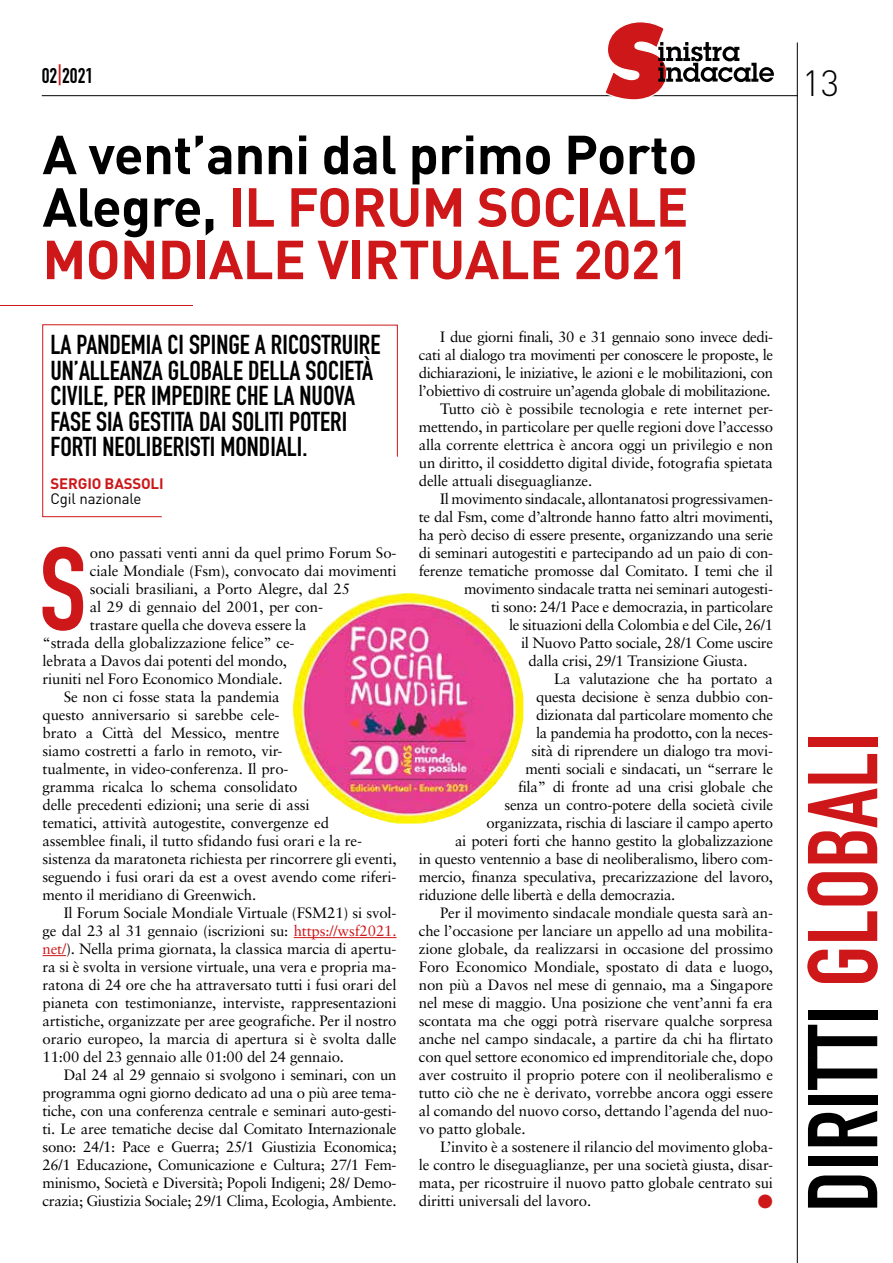
<style>
.page{position:relative;width:893px;height:1263px;background:#fff}
.page>*{position:absolute;margin:0;border:0;box-sizing:border-box;transform-origin:0 0}
.t1{font:116.1px "DIN Engschrift Std";color:#cd1719}
.t2{font:97.35px "DIN Engschrift Std";color:#000}
.t3{font:700 54px/52.5px "DIN";letter-spacing:-.01em;color:#cd1719}
.t4{font:300 36px "DIN";color:#000}
.t5{font:27px/25.5px "DIN Engschrift Std";color:#000}
.t6{font:21px "DIN Engschrift Std";color:#000}
.t7{font:15px "Sabon";letter-spacing:-.01em;color:#000}
.t8{font:15px "Sabon";letter-spacing:-.03em;color:#000}
.t9{font:700 15px "DIN";letter-spacing:-.01em;color:#cd1719}
.t10{font:15px "DIN";letter-spacing:-.01em;color:#000}
.t11{font:15px "Zapf Dingbats IT Cby BT";color:#cd1719}
.s1{color:#cd1719}
.s2{color:#000}
</style>
<div class="page">
<hr style="left:42px;top:95px;width:756px;height:1px;background:#000">
<svg style="left:603px;top:22px;width:171px;height:78px"></svg>
<hr style="left:797px;top:43px;width:1px;height:1220px;background:#000">
<hr style="left:294px;top:937px;width:103px;height:1px;background:#cd1719">
<svg style="left:43px;top:955px;width:23px;height:1px"></svg>
<hr style="left:0;top:305px;width:193px;height:1px;background:#cd1719">
<svg style="left:42px;top:324px;width:356px;height:193px"></svg>
<img style="left:293px;top:593px;width:230px;height:230px">
<h3 class="t6" style="left:42px;top:63px;width:53px">02<span class="s1">|</span>2021</h3>
<h3 class="t4" style="left:802px;top:61px;width:39px">13</h3>
<h3 class="t3" style="left:43px;top:126px;width:656px"><span class="s2">A vent’anni dal primo Porto<br>Alegre,</span> IL FORUM SOCIALE<br>MONDIALE VIRTUALE 2021</h3>
<h3 class="t5" style="left:50px;top:332px;width:331px">LA PANDEMIA CI SPINGE A RICOSTRUIRE UN’ALLEANZA GLOBALE DELLA SOCIETÀ CIVILE, PER IMPEDIRE CHE LA NUOVA FASE SIA GESTITA DAI SOLITI POTERI FORTI NEOLIBERISTI MONDIALI.</h3>
<p class="t9" style="left:50px;top:474px;width:115px">SERGIO BASSOLI</p>
<p class="t10" style="left:50px;top:489px;width:93px">Cgil nazionale</p>
<h1 class="t1" style="left:39px;top:521px;width:49px">S</h1>
<p class="t7" style="left:90px;top:544px;width:308px">ono passati venti anni da quel primo Forum So-</p>
<p class="t7" style="left:90px;top:562px;width:308px">ciale Mondiale (Fsm), convocato dai movimenti</p>
<p class="t7" style="left:90px;top:580px;width:262px">sociali brasiliani, a Porto Alegre, dal 25</p>
<p class="t7" style="left:90px;top:598px;width:235px">al 29 di gennaio del 2001, per con-</p>
<p class="t7" style="left:90px;top:616px;width:218px">trastare quella che doveva essere la</p>
<p class="t7" style="left:43px;top:634px;width:254px">“strada della globalizzazione felice” ce-</p>
<p class="t7" style="left:43px;top:652px;width:246px">lebrata a Davos dai potenti del mondo,</p>
<p class="t7" style="left:43px;top:670px;width:242px">riuniti nel Foro Economico Mondiale.</p>
<p class="t7" style="left:64px;top:688px;width:217px">Se non ci fosse stata la pandemia</p>
<p class="t7" style="left:43px;top:706px;width:238px">questo anniversario si sarebbe cele-</p>
<p class="t7" style="left:43px;top:724px;width:238px">brato a Città del Messico, mentre</p>
<p class="t7" style="left:43px;top:742px;width:241px">siamo costretti a farlo in remoto, vir-</p>
<p class="t7" style="left:43px;top:760px;width:247px">tualmente, in video-conferenza. Il pro-</p>
<p class="t7" style="left:43px;top:778px;width:257px">gramma ricalca lo schema consolidato</p>
<p class="t7" style="left:43px;top:796px;width:268px">delle precedenti edizioni; una serie di assi</p>
<p class="t7" style="left:43px;top:814px;width:288px">tematici, attività autogestite, convergenze ed</p>
<p class="t7" style="left:43px;top:832px;width:321px">assemblee finali, il tutto sfidando fusi orari e la re-</p>
<p class="t7" style="left:43px;top:850px;width:355px">sistenza da maratoneta richiesta per rincorrere gli eventi,</p>
<p class="t7" style="left:43px;top:868px;width:356px">seguendo i fusi orari da est a ovest avendo come riferi-</p>
<p class="t7" style="left:43px;top:886px;width:215px">mento il meridiano di Greenwich.</p>
<p class="t7" style="left:64px;top:904px;width:334px">Il Forum Sociale Mondiale Virtuale (FSM21) si svol-</p>
<p class="t7" style="left:43px;top:922px;width:356px">ge dal 23 al 31 gennaio (iscrizioni su: <span class="s1">https://wsf2021.</span></p>
<p class="t7" style="left:43px;top:940px;width:355px"><span class="s1">net/</span>). Nella prima giornata, la classica marcia di apertu-</p>
<p class="t7" style="left:43px;top:958px;width:356px">ra si è svolta in versione virtuale, una vera e propria ma-</p>
<p class="t7" style="left:43px;top:976px;width:356px">ratona di 24 ore che ha attraversato tutti i fusi orari del</p>
<p class="t7" style="left:43px;top:994px;width:356px">pianeta con testimonianze, interviste, rappresentazioni</p>
<p class="t7" style="left:43px;top:1012px;width:356px">artistiche, organizzate per aree geografiche. Per il nostro</p>
<p class="t7" style="left:43px;top:1030px;width:355px">orario europeo, la marcia di apertura si è svolta dalle</p>
<p class="t7" style="left:43px;top:1048px;width:303px">11:00 del 23 gennaio alle 01:00 del 24 gennaio.</p>
<p class="t7" style="left:64px;top:1066px;width:334px">Dal 24 al 29 gennaio si svolgono i seminari, con un</p>
<p class="t7" style="left:43px;top:1084px;width:356px">programma ogni giorno dedicato ad una o più aree tema-</p>
<p class="t7" style="left:43px;top:1102px;width:355px">tiche, con una conferenza centrale e seminari auto-gesti-</p>
<p class="t7" style="left:43px;top:1120px;width:356px">ti. Le aree tematiche decise dal Comitato Internazionale</p>
<p class="t7" style="left:43px;top:1138px;width:356px">sono: 24/1: Pace e Guerra; 25/1 Giustizia Economica;</p>
<p class="t7" style="left:43px;top:1156px;width:355px">26/1 Educazione, Comunicazione e Cultura; 27/1 Fem-</p>
<p class="t7" style="left:43px;top:1174px;width:355px">minismo, Società e Diversità; Popoli Indigeni; 28/ Demo-</p>
<p class="t7" style="left:43px;top:1192px;width:355px">crazia; Giustizia Sociale; 29/1 Clima, Ecologia, Ambiente.</p>
<p class="t8" style="left:440px;top:328px;width:334px">I due giorni finali, 30 e 31 gennaio sono invece dedi-</p>
<p class="t8" style="left:419px;top:346px;width:356px">cati al dialogo tra movimenti per conoscere le proposte, le</p>
<p class="t8" style="left:419px;top:364px;width:356px">dichiarazioni, le iniziative, le azioni e le mobilitazioni, con</p>
<p class="t8" style="left:419px;top:382px;width:353px">l’obiettivo di costruire un’agenda globale di mobilitazione.</p>
<p class="t7" style="left:440px;top:400px;width:334px">Tutto ciò è possibile tecnologia e rete internet per-</p>
<p class="t7" style="left:419px;top:418px;width:356px">mettendo, in particolare per quelle regioni dove l’accesso</p>
<p class="t7" style="left:419px;top:436px;width:356px">alla corrente elettrica è ancora oggi un privilegio e non</p>
<p class="t7" style="left:419px;top:454px;width:356px">un diritto, il cosiddetto digital divide, fotografia spietata</p>
<p class="t7" style="left:419px;top:472px;width:175px">delle attuali diseguaglianze.</p>
<p class="t7" style="left:440px;top:490px;width:334px">Il movimento sindacale, allontanatosi progressivamen-</p>
<p class="t7" style="left:419px;top:508px;width:356px">te dal Fsm, come d’altronde hanno fatto altri movimenti,</p>
<p class="t7" style="left:419px;top:526px;width:356px">ha però deciso di essere presente, organizzando una serie</p>
<p class="t7" style="left:419px;top:544px;width:356px">di seminari autogestiti e partecipando ad un paio di con-</p>
<p class="t7" style="left:419px;top:562px;width:356px">ferenze tematiche promosse dal Comitato. I temi che il</p>
<p class="t7" style="left:464px;top:580px;width:311px">movimento sindacale tratta nei seminari autogesti-</p>
<p class="t7" style="left:491px;top:598px;width:284px">ti sono: 24/1 Pace e democrazia, in particolare</p>
<p class="t7" style="left:509px;top:616px;width:266px">le situazioni della Colombia e del Cile, 26/1</p>
<p class="t7" style="left:521px;top:634px;width:253px">il Nuovo Patto sociale, 28/1 Come uscire</p>
<p class="t7" style="left:529px;top:652px;width:221px">dalla crisi, 29/1 Transizione Giusta.</p>
<p class="t7" style="left:554px;top:670px;width:220px">La valutazione che ha portato a</p>
<p class="t7" style="left:536px;top:688px;width:239px">questa decisione è senza dubbio con-</p>
<p class="t7" style="left:536px;top:706px;width:238px">dizionata dal particolare momento che</p>
<p class="t7" style="left:536px;top:724px;width:239px">la pandemia ha prodotto, con la neces-</p>
<p class="t7" style="left:532px;top:742px;width:243px">sità di riprendere un dialogo tra movi-</p>
<p class="t7" style="left:526px;top:760px;width:249px">menti sociali e sindacati, un “serrare le</p>
<p class="t7" style="left:518px;top:778px;width:256px">fila” di fronte ad una crisi globale che</p>
<p class="t7" style="left:505px;top:796px;width:270px">senza un contro-potere della società civile</p>
<p class="t7" style="left:487px;top:814px;width:288px">organizzata, rischia di lasciare il campo aperto</p>
<p class="t7" style="left:455px;top:832px;width:319px">ai poteri forti che hanno gestito la globalizzazione</p>
<p class="t7" style="left:419px;top:850px;width:356px">in questo ventennio a base di neoliberalismo, libero com-</p>
<p class="t7" style="left:419px;top:868px;width:356px">mercio, finanza speculativa, precarizzazione del lavoro,</p>
<p class="t7" style="left:419px;top:886px;width:258px">riduzione delle libertà e della democrazia.</p>
<p class="t7" style="left:440px;top:904px;width:334px">Per il movimento sindacale mondiale questa sarà an-</p>
<p class="t7" style="left:419px;top:922px;width:356px">che l’occasione per lanciare un appello ad una mobilita-</p>
<p class="t7" style="left:419px;top:940px;width:356px">zione globale, da realizzarsi in occasione del prossimo</p>
<p class="t7" style="left:419px;top:958px;width:356px">Foro Economico Mondiale, spostato di data e luogo,</p>
<p class="t7" style="left:419px;top:976px;width:356px">non più a Davos nel mese di gennaio, ma a Singapore</p>
<p class="t7" style="left:419px;top:994px;width:356px">nel mese di maggio. Una posizione che vent’anni fa era</p>
<p class="t7" style="left:419px;top:1012px;width:356px">scontata ma che oggi potrà riservare qualche sorpresa</p>
<p class="t7" style="left:419px;top:1030px;width:356px">anche nel campo sindacale, a partire da chi ha flirtato</p>
<p class="t7" style="left:419px;top:1048px;width:356px">con quel settore economico ed imprenditoriale che, dopo</p>
<p class="t7" style="left:419px;top:1066px;width:356px">aver costruito il proprio potere con il neoliberalismo e</p>
<p class="t7" style="left:419px;top:1084px;width:356px">tutto ciò che ne è derivato, vorrebbe ancora oggi essere</p>
<p class="t7" style="left:419px;top:1102px;width:356px">al comando del nuovo corso, dettando l’agenda del nuo-</p>
<p class="t7" style="left:419px;top:1120px;width:108px">vo patto globale.</p>
<p class="t7" style="left:440px;top:1138px;width:334px">L’invito è a sostenere il rilancio del movimento globa-</p>
<p class="t7" style="left:419px;top:1156px;width:356px">le contro le diseguaglianze, per una società giusta, disar-</p>
<p class="t7" style="left:419px;top:1174px;width:356px">mata, per ricostruire il nuovo patto globale centrato sui</p>
<p class="t7" style="left:419px;top:1192px;width:174px">diritti universali del lavoro.</p>
<p class="t11" style="left:758px;top:1194px;width:16px">●</p>
<h2 class="t2" style="left:786px;top:1212px;width:481px;rotate:-90deg">DIRITTI <span class="s1">GLOBALI</span></h2>
</div>
